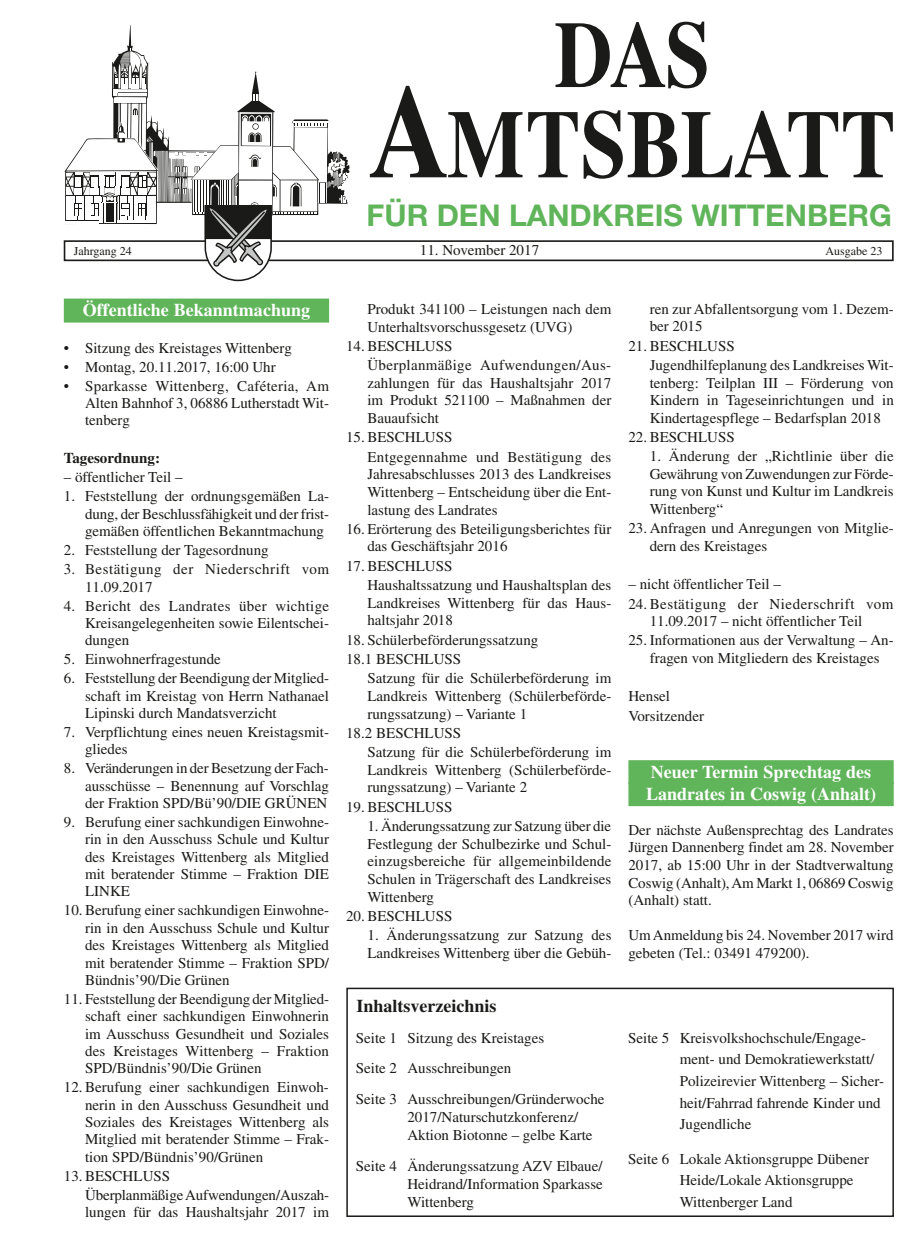
<style>
.page{position:relative;width:915px;height:1234px;background:#fff}
.page>*{position:absolute;margin:0;border:0;box-sizing:border-box;transform-origin:0 0}
.t1{font:700 30px "Helvetica Neue";color:#60b55a}
.t2{font:700 18px/21.9px "Times";color:#fff}
.t3{font:700 18px "Times";color:#1a1a18}
.t4{font:15px/17.5px "Times";color:#1a1a18}
.t5{font:15px/17.2px "Times";letter-spacing:.03em;color:#1a1a18}
.t6{font:15px/19.4px "Times";letter-spacing:.02em;color:#1a1a18}
.t7{font:700 15px "Times";color:#1a1a18}
.t8{font:12px "Times";color:#1a1a18}
</style>
<div class="page">
<div style="left:64px;top:240px;width:829px;height:21px;border:2px solid #1a1a18"></div>
<svg style="left:370px;top:86px;width:152px;height:91px"></svg>
<svg style="left:528px;top:112px;width:49px;height:65px"></svg>
<svg style="left:583px;top:110px;width:254px;height:69px"></svg>
<svg style="left:843px;top:112px;width:49px;height:65px"></svg>
<svg style="left:555px;top:22px;width:151px;height:66px"></svg>
<svg style="left:64px;top:25px;width:286px;height:257px"></svg>
<div style="left:346px;top:987px;width:547px;height:229px;border:2px solid #1a1a18"></div>
<div style="left:64px;top:298px;width:265px;height:24px;background:#60b55a"></div>
<div style="left:628px;top:760px;width:265px;height:24px;background:#60b55a"></div>
<div style="left:628px;top:782px;width:265px;height:24px;background:#60b55a"></div>
<h1 class="t1" style="left:366px;top:197px;width:526px">FÜR DEN LANDKREIS WITTENBERG</h1>
<p class="t8" style="left:74px;top:245px;width:60px">Jahrgang 24</p>
<p class="t4" style="left:420px;top:241px;width:121px">11. November 2017</p>
<p class="t8" style="left:825px;top:245px;width:58px">Ausgabe 23</p>
<p class="t2" style="left:83px;top:299px;width:228px">Öffentliche Bekanntmachung</p>
<p class="t4" style="left:64px;top:338px;width:15px">• Sit</p>
<p class="t4" style="left:102px;top:338px;width:191px">zung des Kreistages Wittenberg</p>
<p class="t4" style="left:64px;top:357px;width:213px">• Montag, 20.11.2017, 16:00 Uhr</p>
<p class="t4" style="left:85px;top:377px;width:245px;text-align:justify;text-indent:-21px">• S parkasse Wittenberg, Caféteria, Am Alten Bahnhof 3, 06886 Lutherstadt Wit&shy;tenberg</p>
<p class="t7" style="left:64px;top:449px;width:98px">Tagesordnung:</p>
<p class="t4" style="left:64px;top:468px;width:120px">– öffentlicher Teil –</p>
<p class="t4" style="left:85px;top:487px;width:245px;text-align:justify;text-indent:-21px">1. Feststellung der ordnungsgemäßen La&shy;dung, der Beschlussfähigkeit und der frist&shy;gemäßen öffentlichen Bekanntmachung</p>
<p class="t4" style="left:64px;top:541px;width:206px">2. Feststellung der Tagesordnung</p>
<p class="t5" style="left:85px;top:560px;width:245px;text-indent:-21px">3. Bestätigung der Niederschrift vom<br>11.09.2017</p>
<p class="t4" style="left:85px;top:596px;width:245px;text-align:justify;text-indent:-21px">4. Bericht des Landrates über wichtige Kreisangelegenheiten sowie Eilentschei&shy;dungen</p>
<p class="t4" style="left:64px;top:650px;width:158px">5. Einwohnerfragestunde</p>
<p class="t4" style="left:85px;top:669px;width:245px;text-align:justify;text-indent:-21px">6. Feststellung der Beendigung der Mitglied&shy;schaft im Kreistag von Herrn Nathanael Lipinski durch Mandatsverzicht</p>
<p class="t4" style="left:85px;top:723px;width:245px;text-indent:-21px">7. Verpflichtung eines neuen Kreistagsmit&shy;gliedes</p>
<p class="t4" style="left:85px;top:759px;width:245px;text-align:justify;text-indent:-21px">8. Veränderungen in der Besetzung der Fach&shy;ausschüsse – Benennung auf Vorschlag der Fraktion SPD/Bü’90/DIE GRÜNEN</p>
<p class="t4" style="left:85px;top:813px;width:245px;text-align:justify;text-indent:-21px">9. Berufung einer sachkundigen Einwohne&shy;rin in den Ausschuss Schule und Kultur des Kreistages Wittenberg als Mitglied mit beratender Stimme – Fraktion DIE LINKE</p>
<p class="t4" style="left:85px;top:901px;width:245px;text-align:justify;text-indent:-21px">10. Berufung einer sachkundigen Einwohne&shy;rin in den Ausschuss Schule und Kultur des Kreistages Wittenberg als Mitglied mit beratender Stimme – Fraktion SPD/ Bündnis’90/Die Grünen</p>
<p class="t4" style="left:85px;top:989px;width:245px;text-align:justify;text-indent:-21px">11. Feststellung der Beendigung der Mitglied&shy;schaft einer sachkundigen Einwohnerin im Ausschuss Gesundheit und Soziales des Kreistages Wittenberg – Fraktion SPD/Bündnis’90/Die Grünen</p>
<p class="t4" style="left:85px;top:1078px;width:245px;text-align:justify;text-indent:-21px">12. Berufung einer sachkundigen Einwoh&shy;nerin in den Ausschuss Gesundheit und Soziales des Kreistages Wittenberg als Mitglied mit beratender Stimme – Frak&shy;tion SPD/Bündnis’90/Grünen</p>
<p class="t4" style="left:85px;top:1165px;width:245px;line-height:19px;text-indent:-21px">13. BESCHLUSS<br>Überplanmäßige Aufwendungen/Auszah-</p>
<p class="t4" style="left:85px;top:1202px;width:245px">lungen für das Haushaltsjahr 2017 im</p>
<p class="t4" style="left:367px;top:300px;width:245px">Produkt 341100 – Leistungen nach dem<br>Unterhaltsvorschussgesetz (UVG)</p>
<p class="t6" style="left:367px;top:336px;width:245px;text-indent:-21px">14. BESCHLUSS<br>Überplanmäßige Aufwendungen/Aus-</p>
<p class="t4" style="left:367px;top:374px;width:245px;text-align:justify">zahlungen für das Haushaltsjahr 2017 im Produkt 521100 – Maßnahmen der Bauaufsicht</p>
<p class="t6" style="left:367px;top:427px;width:245px;text-indent:-21px">15. BESCHLUSS<br>Entgegennahme und Bestätigung des</p>
<p class="t4" style="left:367px;top:465px;width:245px;text-align:justify">Jahresabschlusses 2013 des Landkreises Wittenberg – Entscheidung über die Ent&shy;lastung des Landrates</p>
<p class="t4" style="left:367px;top:520px;width:245px;text-indent:-21px">16. Erörterung des Beteiligungsberichtes für das Geschäftsjahr 2016</p>
<p class="t4" style="left:367px;top:556px;width:245px;line-height:19.4px;text-indent:-21px">17. BESCHLUSS<br>Haushaltssatzung und Haushaltsplan des</p>
<p class="t4" style="left:367px;top:593px;width:245px">Landkreises Wittenberg für das Haus&shy;haltsjahr 2018</p>
<p class="t4" style="left:346px;top:629px;width:267px;line-height:19.4px">18. S chülerbeförderungssatzung<br>18.1 BESCHLUSS<br>S atzung für die Schülerbeförderung im</p>
<p class="t4" style="left:367px;top:687px;width:245px">Landkreis Wittenberg (Schülerbeförde&shy;rungssatzung) – Variante 1</p>
<p class="t4" style="left:346px;top:723px;width:267px;line-height:19.4px">18.2 BESCHLUSS<br>S atzung für die Schülerbeförderung im</p>
<p class="t4" style="left:367px;top:760px;width:245px">Landkreis Wittenberg (Schülerbeförde&shy;rungssatzung) – Variante 2</p>
<p class="t4" style="left:346px;top:797px;width:99px">19. BESCHLUSS</p>
<p class="t4" style="left:367px;top:817px;width:245px;text-align:justify">1. Änderungssatzung zur Satzung über die Festlegung der Schulbezirke und Schul&shy;einzugsbereiche für allgemeinbildende Schulen in Trägerschaft des Landkreises Wittenberg</p>
<p class="t4" style="left:346px;top:906px;width:99px">20. BESCHLUSS</p>
<p class="t4" style="left:367px;top:926px;width:245px">1. Änderungssatzung zur Satzung des<br>Landkreises Wittenberg über die Gebüh-</p>
<p class="t3" style="left:356px;top:994px;width:142px">Inhaltsverzeichnis</p>
<p class="t4" style="left:364px;top:1028px;width:41px">Seite 1 Sit</p>
<p class="t4" style="left:364px;top:1021px;width:242px;line-height:30.8px;text-indent:60px">zung des Kreistages<br>Seite 2 Ausschreibungen<br>Seite 3 Ausschreibungen/Gründerwoche</p>
<p class="t4" style="left:407px;top:1107px;width:186px;line-height:18px">2017/Naturschutzkonferenz/<br>Aktion Biotonne – gelbe Karte</p>
<p class="t4" style="left:407px;top:1156px;width:197px;line-height:18px;text-align:justify;text-indent:-43px">Seite 4 Änderungssatzung AZV Elbaue/ Heidrand/Information Sparkasse Wittenberg</p>
<p class="t4" style="left:649px;top:300px;width:245px">ren zur Abfallentsorgung vom 1. Dezem&shy;ber 2015</p>
<p class="t4" style="left:649px;top:336px;width:245px;line-height:19.2px;text-indent:-21px">21. BESCHLUSS<br>Jugendhilfeplanung des Landkreises Wit-</p>
<p class="t4" style="left:649px;top:373px;width:245px;text-align:justify">tenberg: Teilplan III – Förderung von Kindern in Tageseinrichtungen und in Kindertagespflege – Bedarfsplan 2018</p>
<p class="t4" style="left:628px;top:428px;width:99px">22. BESCHLUSS</p>
<p class="t4" style="left:649px;top:447px;width:245px;text-align:justify">1. Änderung der „Richtlinie über die Gewährung von Zuwendungen zur Förde&shy;rung von Kunst und Kultur im Landkreis Wittenberg“</p>
<p class="t4" style="left:649px;top:519px;width:245px;text-indent:-21px">23. Anfragen und Anregungen von Mitglie&shy;dern des Kreistages</p>
<p class="t4" style="left:628px;top:575px;width:154px">– nicht öffentlicher Teil –</p>
<p class="t5" style="left:649px;top:594px;width:245px;text-indent:-21px">24. Bestätigung der Niederschrift vom<br>11.09.2017 – nicht öffentlicher Teil</p>
<p class="t4" style="left:628px;top:631px;width:267px;text-align:center">25. Informationen aus der Verwaltung – An&shy;fragen von Mitgliedern des Kreistages</p>
<p class="t4" style="left:628px;top:686px;width:77px;line-height:19.2px">Hensel<br>Vorsitzender</p>
<p class="t2" style="left:645px;top:760px;width:231px">Neuer Termin Sprechtag des<br>Landrates in Coswig (Anhalt)</p>
<p class="t4" style="left:628px;top:820px;width:267px;text-align:justify">Der nächste Außensprechtag des Landrates Jürgen Dannenberg findet am 28. November 2017, ab 15:00 Uhr in der Stadtverwaltung Coswig (Anhalt), Am Markt 1, 06869 Coswig (Anhalt) statt .</p>
<p class="t4" style="left:628px;top:926px;width:266px">Um Anmeldung bis 24. November 2017 wird gebeten (Tel.: 03491 479200).</p>
<p class="t4" style="left:679px;top:1026px;width:206px;line-height:21.6px;text-indent:-43px">Seite 5 Kreisvolkshochschule/Engage&shy;ment- und Demokratiewerkstatt/<br>Polizeirevier Wittenberg – Sicher&shy;heit/Fahrrad fahrende Kinder und<br>Jugendliche</p>
<p class="t4" style="left:679px;top:1147px;width:191px;line-height:21.6px;text-indent:-43px">Seite 6 Lokale Aktionsgruppe Dübener<br>Heide/Lokale Aktionsgruppe<br>Wittenberger Land</p>
</div>
